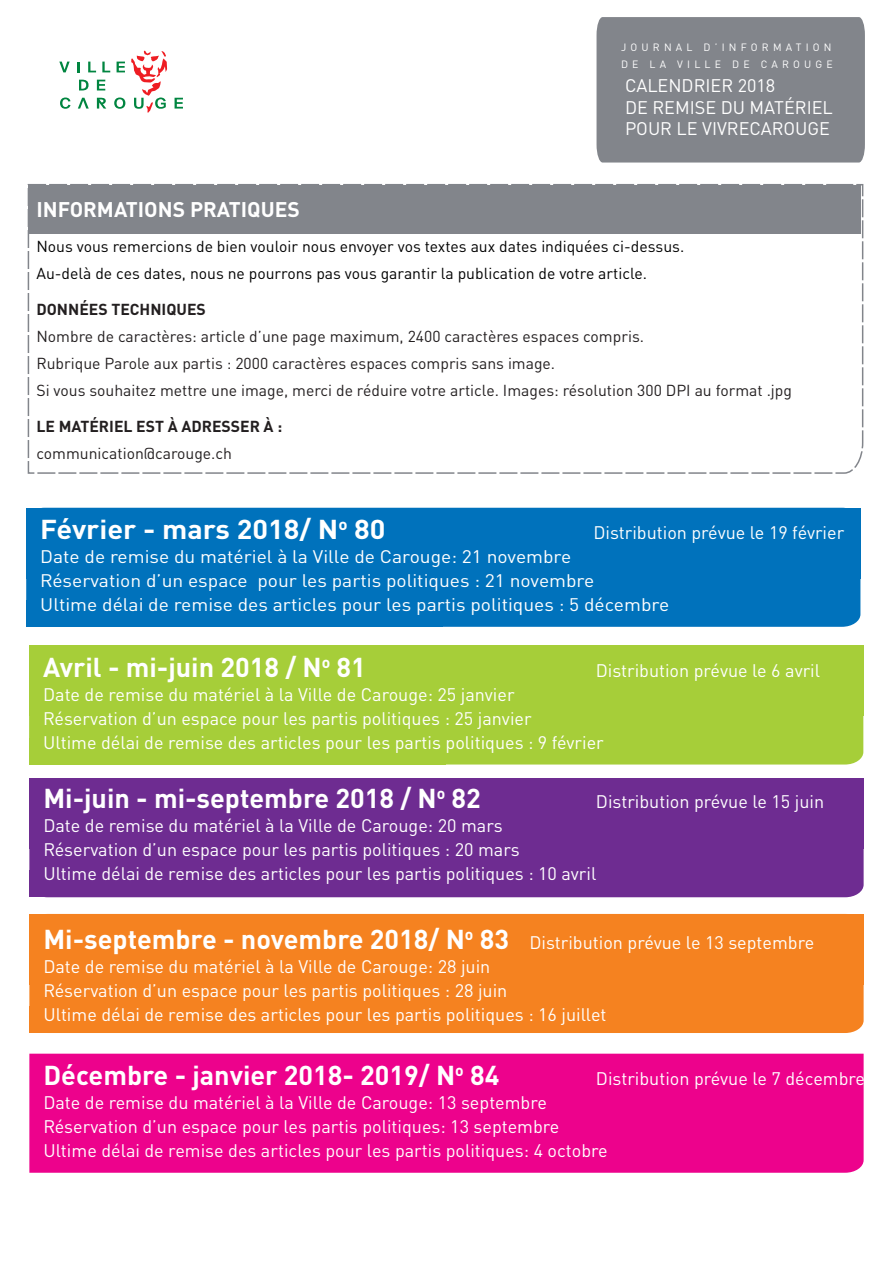
<style>
.page{position:relative;width:893px;height:1263px;background:#fff}
.page>*{position:absolute;margin:0;border:0;box-sizing:border-box;transform-origin:0 0}
.t1{font:700 27px "DINOT";color:#fff}
.t2{font:700 27px "DINOT";color:#fff;scale:1.07 1}
.t3{font:700 21px "DINOT";color:#fff}
.t4{font:18px/24px "DINOT";color:#fff}
.t5{font:18px/24px "DINOT";color:#fff;scale:1.07 1}
.t6{font:15.75px/27px "DINOT";color:#231f20}
.t7{font:15.75px/27px "DINOT";color:#000}
.t8{font:700 15.75px "DINOT";color:#231f20}
.t9{font:10.5px/16.5px "DINOT";letter-spacing:.4em;color:#fff}
.s1{font-weight:700;font-size:27px}
</style>
<div class="page">
<div style="left:597px;top:17px;width:268px;height:146px;background:#82858b"></div>
<div style="left:26px;top:508px;width:834px;height:119px;background:#0072bc"></div>
<div style="left:29px;top:645px;width:834px;height:119px;background:#a6ce39"></div>
<div style="left:29px;top:778px;width:835px;height:119px;background:#6e2c91"></div>
<div style="left:29px;top:914px;width:835px;height:119px;background:#f58220"></div>
<div style="left:29px;top:1054px;width:835px;height:119px;background:#ed028c"></div>
<svg style="left:27px;top:184px;width:837px;height:290px"></svg>
<div style="left:28px;top:185px;width:833px;height:48px;background:#82858b"></div>
<svg style="left:59px;top:62px;width:66px;height:47px"></svg>
<svg style="left:131px;top:51px;width:52px;height:62px"></svg>
<p class="t9" style="left:621px;top:39px;width:213px">JOURNAL D’INFORMATION<br>DE LA VILLE DE CAROUGE</p>
<p class="t4" style="left:625px;top:74px;width:209px;line-height:21.6px">CALENDRIER 2018<br>DE REMISE DU MATÉRIEL<br>POUR LE VIVRECAROUGE</p>
<p class="t3" style="left:36px;top:196px;width:265px">INFORMATIONS PRATIQUES</p>
<p class="t7" style="left:36px;top:232px;width:649px">Nous vous remercions de bien vouloir nous envoyer vos textes aux dates indiquées ci-dessus.<br>Au-delà de ces dates, nous ne pourrons pas vous garantir la publication de votre article.</p>
<p class="t8" style="left:36px;top:299px;width:171px">DONNÉES TECHNIQUES</p>
<p class="t6" style="left:36px;top:322px;width:757px">Nombre de caractères: article d’une page maximum, 2400 caractères espaces compris.<br>Rubrique Parole aux partis : 2000 caractères espaces compris sans image.<br>Si vous souhaitez mettre une image, merci de réduire votre article. Images: résolution 300 DPI au format .jpg</p>
<p class="t8" style="left:36px;top:416px;width:247px">LE MATÉRIEL EST À ADRESSER À :</p>
<p class="t6" style="left:36px;top:439px;width:197px">communication@carouge.ch</p>
<h1 class="t2" style="left:40px;top:511px;width:324px">Février - mars 2018/ N<sup>o</sup> 80</h1>
<p class="t4" style="left:593px;top:520px;width:252px">Distribution prévue le 19 février</p>
<p class="t5" style="left:40px;top:544px;width:589px">Date de remise du matériel à la Ville de Carouge: 21 novembre<br>Réservation d’un espace pour les partis politiques : 21 novembre<br>Ultime délai de remise des articles pour les partis politiques : 5 décembre</p>
<h1 class="t1" style="left:43px;top:649px;width:324px">Avril - mi-juin 2018 / N<sup>o</sup> 81</h1>
<p class="t4" style="left:596px;top:658px;width:226px">Distribution prévue le 6 avril</p>
<p class="t4" style="left:43px;top:682px;width:562px">Date de remise du matériel à la Ville de Carouge: 25 janvier<br>Réservation d’un espace pour les partis politiques : 25 janvier<br>Ultime délai de remise des articles pour les partis politiques : 9 février</p>
<h1 class="t1" style="left:43px;top:780px;width:439px">Mi-juin - mi-septembre 2018 / N<sup>o</sup> 82</h1>
<p class="t4" style="left:596px;top:789px;width:230px">Distribution prévue le 15 juin</p>
<p class="t4" style="left:43px;top:813px;width:554px">Date de remise du matériel à la Ville de Carouge: 20 mars<br>Réservation d’un espace pour les partis politiques : 20 mars<br>Ultime délai de remise des articles pour les partis politiques : 10 avril</p>
<p class="t4" style="left:43px;top:930px;width:772px"><span class="s1">Mi-septembre - novembre 2018/ N</span><sup>o</sup> <span class="s1">83</span> Distribution prévue le 13 septembre Date de remise du matériel à la Ville de Carouge: 28 juin<br>Réservation d’un espace pour les partis politiques : 28 juin<br>Ultime délai de remise des articles pour les partis politiques : 16 juillet</p>
<h1 class="t1" style="left:43px;top:1057px;width:457px">Décembre - janvier 2018- 2019/ N<sup>o</sup> 84</h1>
<p class="t4" style="left:596px;top:1066px;width:271px">Distribution prévue le 7 décembre</p>
<p class="t4" style="left:43px;top:1090px;width:566px">Date de remise du matériel à la Ville de Carouge: 13 septembre<br>Réservation d’un espace pour les partis politiques: 13 septembre<br>Ultime délai de remise des articles pour les partis politiques: 4 octobre</p>
</div>
